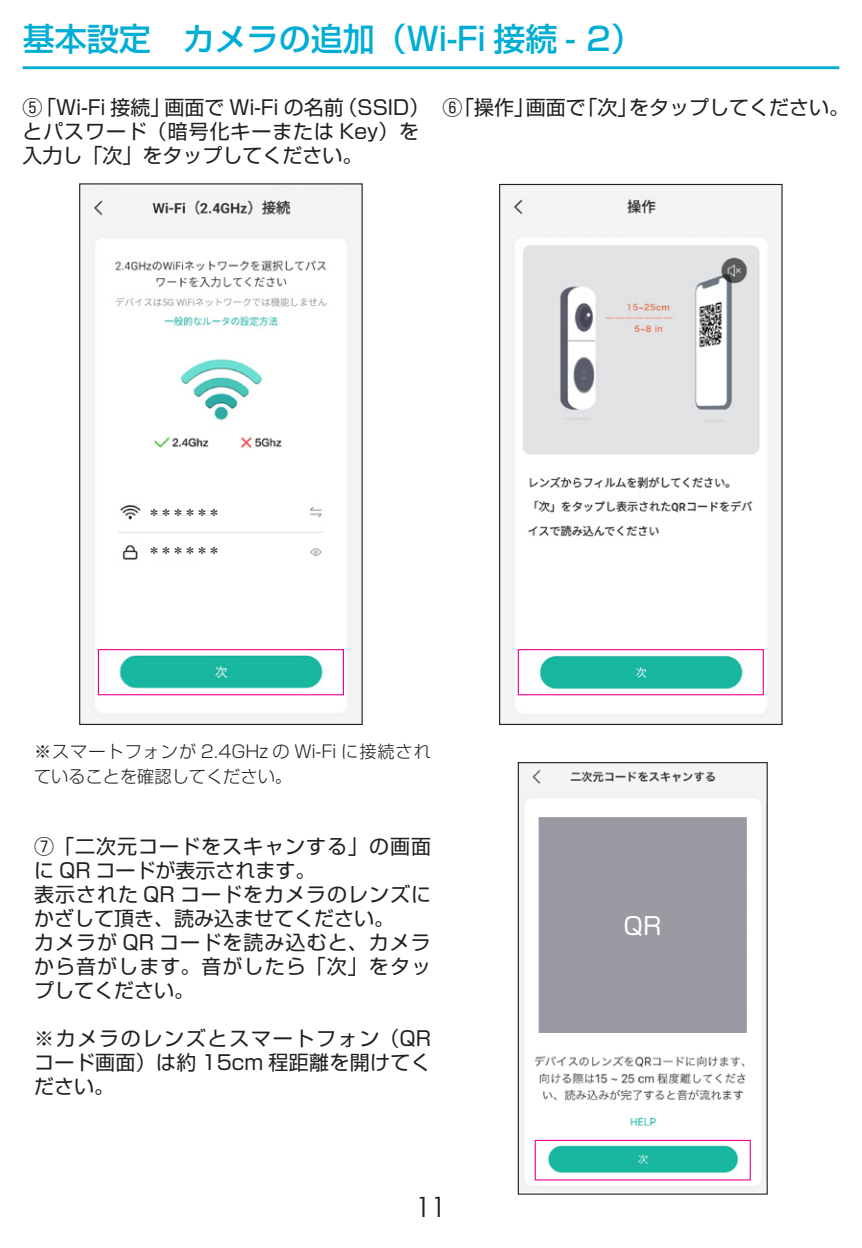
<style>
.page{position:relative;width:862px;height:1248px;background:#fff}
.page>*{position:absolute;margin:0;border:0;box-sizing:border-box;transform-origin:0 0}
.t1{font:500 32px "Shin Go Pro";color:#00aed5}
.t2{font:28px "Century Gothic";color:#231f20}
.t3{font:24px "Shin Go Pro";color:#fff}
.段落スタイル_1{font:20px/24px "Shin Go Pro";letter-spacing:.015em;color:#231f20}
.段落スタイル_1-2{font:20px/24px "Shin Go Pro";letter-spacing:.05em;color:#231f20}
.t4{font:300 17.2px/24.8px "Shin Go Pro";color:#231f20}
.t5{font:300 12px "Shin Go Pro";color:#231f20}
</style>
<div class="page">
<hr style="left:23px;top:66px;width:816px;height:3px;background:#00aed5">
<img style="left:501px;top:186px;width:279px;height:537px">
<div style="left:499px;top:184px;width:283px;height:541px;border:1px solid #231f20"></div>
<img style="left:520px;top:764px;width:246px;height:427px">
<div style="left:518px;top:762px;width:250px;height:432px;border:1px solid #231f20"></div>
<img style="left:81px;top:185px;width:280px;height:538px">
<div style="left:79px;top:183px;width:284px;height:542px;border:1px solid #231f20"></div>
<div style="left:535px;top:1139px;width:216px;height:41px;border:1px solid #ed028c"></div>
<div style="left:535px;top:813px;width:216px;height:223px;background:#999aa2;border:4px solid #fff"></div>
<div style="left:147px;top:503px;width:77px;height:19px;background:#fff"></div>
<div style="left:147px;top:541px;width:77px;height:19px;background:#fff"></div>
<div style="left:98px;top:649px;width:246px;height:46px;border:1px solid #ed028c"></div>
<div style="left:518px;top:649px;width:246px;height:46px;border:1px solid #ed028c"></div>
<p class="t1" style="left:23px;top:12px;width:621px">基本設定　カメラの追加（Wi-Fi 接続 - 2）</p>
<p class="段落スタイル_1" style="left:22px;top:93px;width:408px">⑤「Wi-Fi 接続」画面で Wi-Fi の名前（SSID）とパスワード（暗号化キーまたは Key）を入力し「次」をタップしてください。</p>
<p class="段落スタイル_1" style="left:442px;top:93px;width:408px">⑥「操作」画面で「次」をタップしてください。</p>
<p class="t5" style="left:148px;top:502px;width:73px">＊＊＊＊＊＊</p>
<p class="t5" style="left:148px;top:540px;width:73px">＊＊＊＊＊＊</p>
<p class="t4" style="left:34px;top:736px;width:398px">※スマートフォンが 2.4GHz の Wi-Fi に接続されていることを確認してください。</p>
<p class="段落スタイル_1-2" style="left:34px;top:831px;width:398px">⑦「二次元コードをスキャンする」の画面に QR コードが表示されます。</p>
<p class="段落スタイル_1" style="left:34px;top:879px;width:398px">表示された QR コードをカメラのレンズにかざして頂き、読み込ませてください。</p>
<p class="段落スタイル_1" style="left:34px;top:927px;width:398px;text-align:justify">カメラが QR コードを読み込むと、カメラから音がします。音がしたら「次」をタップしてください。</p>
<p class="段落スタイル_1" style="left:34px;top:1023px;width:398px;text-align:justify">※カメラのレンズとスマートフォン（QRコード画面）は約 15cm 程距離を開けてください。</p>
<p class="t3" style="left:623px;top:906px;width:39px">QR</p>
<p class="t2" style="left:415px;top:1186px;width:33px">11</p>
</div>
